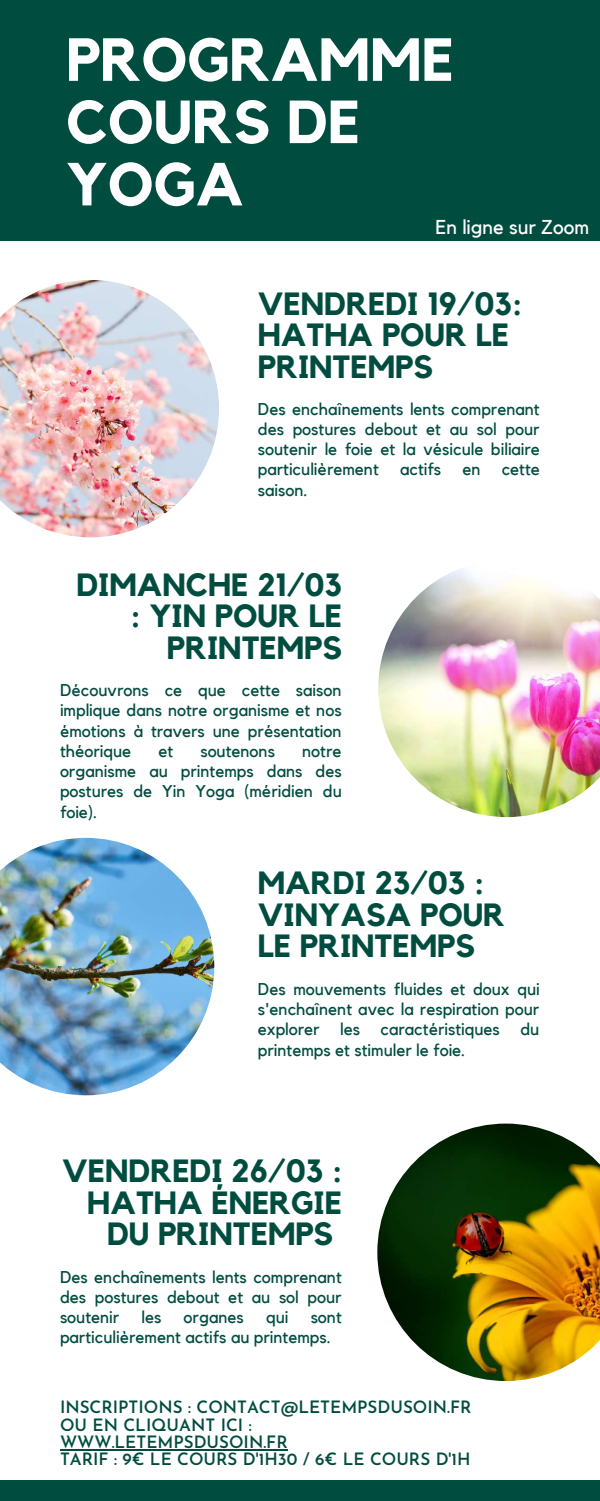
<style>
.page{position:relative;width:600px;height:1501px;background:#fff}
.page>*{position:absolute;margin:0;border:0;box-sizing:border-box;transform-origin:0 0}
.t1{font:700 60px/62.2px "Kollektif";color:#fff}
.t2{font:700 32px/31.5px "Kollektif";color:#004d40}
.t3{font:20px "Kollektif";color:#fff}
.t4{font:17px/20.2px "Kollektif";color:#004d40;text-align:justify}
.t5{font:600 17px/17.2px "Josefin Sans";color:#004d40}
</style>
<div class="page">
<div style="left:0;top:0;width:600px;height:241px;background:#004d40"></div>
<img style="left:0;top:280px;width:219px;height:257px">
<img style="left:378px;top:568px;width:222px;height:249px">
<div style="left:0;top:1479px;width:600px;height:21px;background:#004d40"></div>
<img style="left:0;top:837px;width:214px;height:258px">
<img style="left:377px;top:1123px;width:223px;height:257px">
<hr style="left:60px;top:1448px;width:228px;height:2px;background:#004d40">
<h1 class="t1" style="left:66px;top:31px;width:389px">PROGRAMME<br>COURS DE<br>YOGA</h1>
<p class="t3" style="left:436px;top:218px;width:155px">En ligne sur Zoom</p>
<h2 class="t2" style="left:258px;top:289px;width:266px">VENDREDI 19/03:<br>HATHA POUR LE<br>PRINTEMPS</h2>
<p class="t4" style="left:258px;top:399px;width:284px">Des enchaînements lents comprenant des postures debout et au sol pour soutenir le foie et la vésicule biliaire particulièrement actifs en cette saison.</p>
<h2 class="t2" style="left:76px;top:570px;width:267px;text-align:right">DIMANCHE 21/03 : YIN POUR LE<br>PRINTEMPS</h2>
<p class="t4" style="left:60px;top:680px;width:283px">Découvrons ce que cette saison implique dans notre organisme et nos émotions à travers une présentation théorique</p>
<p class="t4" style="left:60px;top:741px;width:283px;text-indent:242px">notre organisme au printemps dans des postures de Yin Yoga (méridien du foie).</p>
<p class="t4" style="left:158px;top:741px;width:16px">et</p>
<p class="t4" style="left:200px;top:741px;width:76px">soutenons</p>
<h2 class="t2" style="left:258px;top:868px;width:249px">MARDI 23/03 :<br>VINYASA POUR<br>LE PRINTEMPS</h2>
<p class="t4" style="left:258px;top:979px;width:283px">Des mouvements fluides et doux qui s'enchaînent avec la respiration pour explorer les caractéristiques du printemps et stimuler le foie.</p>
<h2 class="t2" style="left:62px;top:1156px;width:281px;text-align:right">VENDREDI 26/03 :<br>HATHA ÉNERGIE<br>DU PRINTEMPS</h2>
<p class="t4" style="left:60px;top:1266px;width:283px">Des enchaînements lents comprenant des postures debout et au sol pour soutenir</p>
<p class="t4" style="left:141px;top:1307px;width:21px">les</p>
<p class="t4" style="left:184px;top:1307px;width:62px">organes</p>
<p class="t4" style="left:266px;top:1307px;width:24px">qui</p>
<p class="t4" style="left:60px;top:1307px;width:283px;text-indent:251px">sont particulièrement actifs au printemps.</p>
<p class="t5" style="left:60px;top:1400px;width:413px">INSCRIPTIONS : CONTACT@LETEMPSDUSOIN.FR<br>OU EN CLIQUANT ICI :<br>WWW.LETEMPSDUSOIN.FR<br>TARIF : 9€ LE COURS D'1H30 / 6€ LE COURS D'1H</p>
</div>
